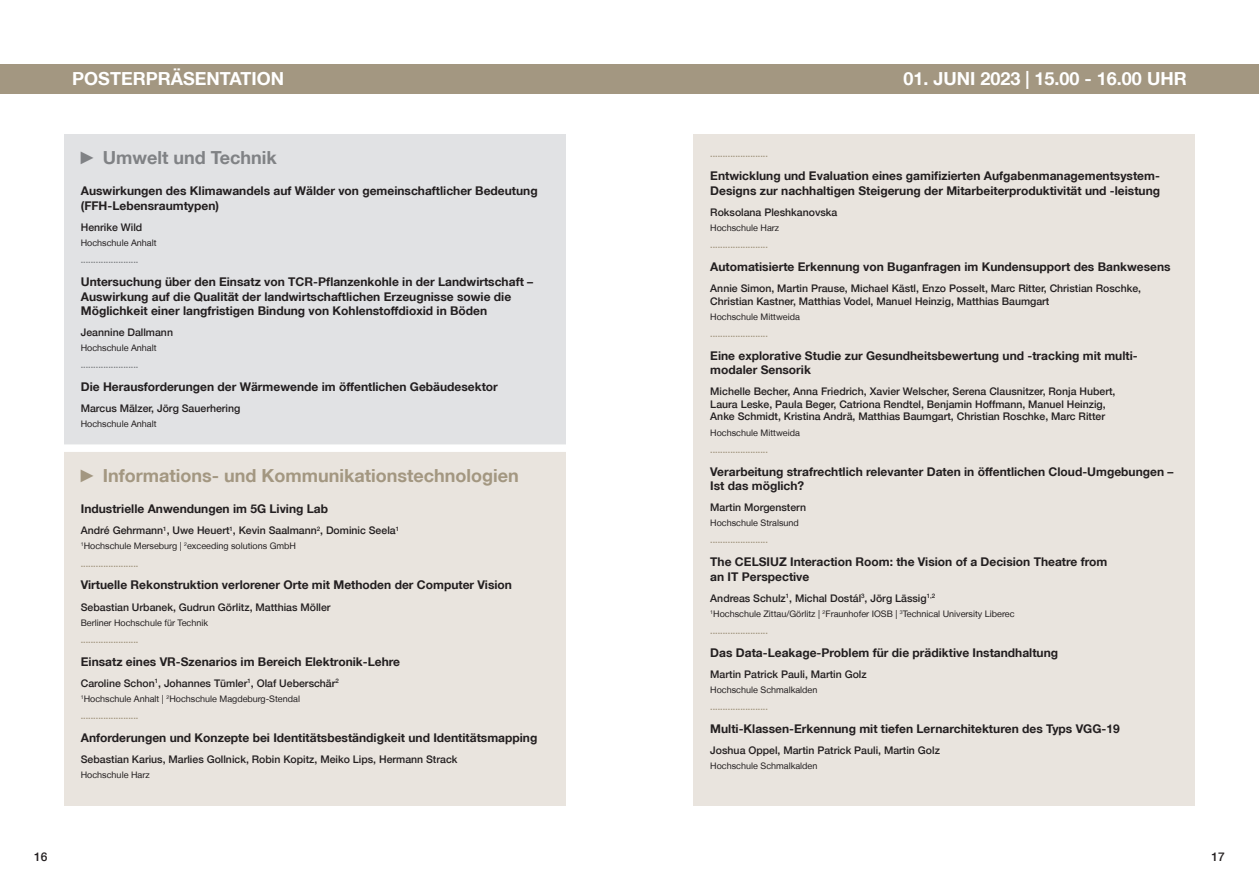
<style>
.page{position:relative;width:1259px;height:893px;background:#fff}
.page>*{position:absolute;margin:0;border:0;box-sizing:border-box;transform-origin:0 0}
.t1{font:700 18px "Helvetica Neue LT";color:#fff}
.t2{font:700 18px "Helvetica Neue LT";color:#a39781}
.t3{font:700 18px "Helvetica Neue LT";color:#808285}
.t4{font:700 12px/14.4px "Helvetica Neue LT";color:#231f20}
.t5{font:500 12px "Helvetica Neue LT";color:#231f20}
.t6{font:500 10.5px/12.6px "Helvetica Neue LT";color:#231f20}
.t7{font:9px/17.2px "Helvetica Neue LT";color:#231f20}
.t8{font:500 9px "Helvetica Neue LT";color:#a39781}
.t9{font:500 9px "Helvetica Neue LT";color:#808285}
.s1{font-family:"Arial Narrow";font-weight:400}
.s2{font-weight:500;color:#a39781}
</style>
<div class="page">
<div style="left:0;top:64px;width:1259px;height:30px;background:#a39781"></div>
<div style="left:64px;top:134px;width:502px;height:672px;background:#e1e2e4"></div>
<div style="left:64px;top:449px;width:502px;height:357px;background:#e9e4de"></div>
<div style="left:61px;top:444px;width:510px;height:8px;background:#fff"></div>
<div style="left:693px;top:134px;width:502px;height:672px;background:#e9e4de"></div>
<h1 class="t1" style="left:72px;top:68px;width:213px">POSTERPRÄSENTATION</h1>
<h1 class="t1" style="left:903px;top:68px;width:285px">01. JUNI 2023 | 15.00 - 16.00 UHR</h1>
<h1 class="t3" style="left:81px;top:147px;width:197px"><span class="s1">►</span> Umwelt und Technik</h1>
<p class="t4" style="left:81px;top:184px;width:458px">Auswirkungen des Klimawandels auf Wälder von gemeinschaftlicher Bedeutung (FFH-Lebensraumtypen)</p>
<p class="t6" style="left:81px;top:221px;width:63px">Henrike Wild</p>
<p class="t7" style="left:81px;top:234px;width:77px">Hochschule Anhalt</p>
<p class="t9" style="left:81px;top:255px;width:4px">.......................</p>
<p class="t4" style="left:81px;top:274px;width:454px">Untersuchung über den Einsatz von TCR-Pflanzenkohle in der Landwirtschaft –<br>Auswirkung auf die Qualität der landwirtschaftlichen Erzeugnisse sowie die<br>Möglichkeit einer langfristigen Bindung von Kohlenstoffdioxid in Böden</p>
<p class="t6" style="left:81px;top:326px;width:94px">Jeannine Dallmann</p>
<p class="t7" style="left:81px;top:339px;width:77px">Hochschule Anhalt</p>
<p class="t9" style="left:81px;top:360px;width:4px">.......................</p>
<p class="t4" style="left:81px;top:379px;width:419px">Die Herausforderungen der Wärmewende im öffentlichen Gebäudesektor</p>
<p class="t6" style="left:81px;top:402px;width:161px">Marcus Mälzer, Jörg Sauerhering</p>
<p class="t7" style="left:81px;top:415px;width:77px">Hochschule Anhalt</p>
<h1 class="t2" style="left:81px;top:464px;width:439px"><span class="s1">►</span> Informations- und Kommunikationstechnologien</h1>
<p class="t4" style="left:81px;top:501px;width:249px">Industrielle Anwendungen im 5G Living Lab</p>
<p class="t6" style="left:81px;top:524px;width:320px">André Gehrmann<sup>1</sup>, Uwe Heuert<sup>1</sup>, Kevin Saalmann<sup>2</sup>, Dominic Seela<sup>1</sup></p>
<p class="t7" style="left:81px;top:537px;width:217px"><sup>1</sup>Hochschule Merseburg | <sup>2</sup>exceeding solutions GmbH <span class="s2">.......................</span></p>
<p class="t4" style="left:81px;top:578px;width:433px">Virtuelle Rekonstruktion verlorener Orte mit Methoden der Computer Vision</p>
<p class="t6" style="left:81px;top:600px;width:251px">Sebastian Urbanek, Gudrun Görlitz, Matthias Möller</p>
<p class="t7" style="left:81px;top:614px;width:129px">Berliner Hochschule für Technik</p>
<p class="t8" style="left:81px;top:634px;width:4px">.......................</p>
<p class="t4" style="left:81px;top:654px;width:321px">Einsatz eines VR-Szenarios im Bereich Elektronik-Lehre</p>
<p class="t6" style="left:81px;top:677px;width:260px">Caroline Schon<sup>1</sup>, Johannes Tümler<sup>1</sup>, Olaf Ueberschär<sup>2</sup></p>
<p class="t7" style="left:81px;top:690px;width:221px"><sup>1</sup>Hochschule Anhalt | <sup>2</sup>Hochschule Magdeburg-Stendal <span class="s2">.......................</span></p>
<p class="t4" style="left:81px;top:730px;width:458px">Anforderungen und Konzepte bei Identitätsbeständigkeit und Identitätsmapping</p>
<p class="t6" style="left:81px;top:753px;width:378px">Sebastian Karius, Marlies Gollnick, Robin Kopitz, Meiko Lips, Hermann Strack</p>
<p class="t7" style="left:81px;top:766px;width:70px">Hochschule Harz</p>
<p class="t8" style="left:710px;top:149px;width:4px">.......................</p>
<p class="t4" style="left:710px;top:169px;width:451px">Entwicklung und Evaluation eines gamifizierten Aufgabenmanagementsystem-<br>Designs zur nachhaltigen Steigerung der Mitarbeiterproduktivität und -leistung</p>
<p class="t6" style="left:710px;top:206px;width:129px">Roksolana Pleshkanovska</p>
<p class="t7" style="left:710px;top:219px;width:70px">Hochschule Harz</p>
<p class="t8" style="left:710px;top:239px;width:4px">.......................</p>
<p class="t4" style="left:710px;top:259px;width:462px">Automatisierte Erkennung von Buganfragen im Kundensupport des Bankwesens</p>
<p class="t6" style="left:710px;top:282px;width:432px">Annie Simon, Martin Prause, Michael Kästl, Enzo Posselt, Marc Ritter, Christian Roschke,<br>Christian Kastner, Matthias Vodel, Manuel Heinzig, Matthias Baumgart</p>
<p class="t7" style="left:710px;top:308px;width:91px">Hochschule Mittweida</p>
<p class="t8" style="left:710px;top:328px;width:4px">.......................</p>
<p class="t4" style="left:710px;top:348px;width:429px">Eine explorative Studie zur Gesundheitsbewertung und -tracking mit multi&shy;modaler Sensorik</p>
<p class="t6" style="left:710px;top:385px;width:407px">Michelle Becher, Anna Friedrich, Xavier Welscher, Serena Clausnitzer, Ronja Hubert,<br>Laura Leske, Paula Beger, Catriona Rendtel, Benjamin Hoffmann, Manuel Heinzig,<br>Anke Schmidt, Kristina Andrä, Matthias Baumgart, Christian Roschke, Marc Ritter</p>
<p class="t7" style="left:710px;top:424px;width:91px">Hochschule Mittweida</p>
<p class="t8" style="left:710px;top:444px;width:4px">.......................</p>
<p class="t4" style="left:710px;top:464px;width:465px">Verarbeitung strafrechtlich relevanter Daten in öffentlichen Cloud-Umgebungen –<br>Ist das möglich?</p>
<p class="t6" style="left:710px;top:501px;width:97px">Martin Morgenstern</p>
<p class="t7" style="left:710px;top:514px;width:90px">Hochschule Stralsund</p>
<p class="t8" style="left:710px;top:535px;width:4px">.......................</p>
<p class="t4" style="left:710px;top:554px;width:399px">The CELSIUZ Interaction Room: the Vision of a Decision Theatre from an IT Perspective</p>
<p class="t6" style="left:710px;top:592px;width:226px">Andreas Schulz<sup>1</sup>, Michal Dostál<sup>3</sup>, Jörg Lässig<sup>1,2</sup></p>
<p class="t7" style="left:710px;top:605px;width:306px"><sup>1</sup>Hochschule Zittau/Görlitz | <sup>2</sup>Fraunhofer IOSB | <sup>3</sup>Technical University Liberec <span class="s2">.......................</span></p>
<p class="t4" style="left:710px;top:645px;width:349px">Das Data-Leakage-Problem für die prädiktive Instandhaltung</p>
<p class="t6" style="left:710px;top:668px;width:158px">Martin Patrick Pauli, Martin Golz</p>
<p class="t7" style="left:710px;top:681px;width:109px">Hochschule Schmalkalden</p>
<p class="t8" style="left:710px;top:702px;width:4px">.......................</p>
<p class="t4" style="left:710px;top:721px;width:411px">Multi-Klassen-Erkennung mit tiefen Lernarchitekturen des Typs VGG-19</p>
<p class="t6" style="left:710px;top:744px;width:231px">Joshua Oppel, Martin Patrick Pauli, Martin Golz</p>
<p class="t7" style="left:710px;top:757px;width:109px">Hochschule Schmalkalden</p>
<p class="t5" style="left:34px;top:849px;width:15px">16</p>
<p class="t5" style="left:1211px;top:849px;width:15px">17</p>
</div>
